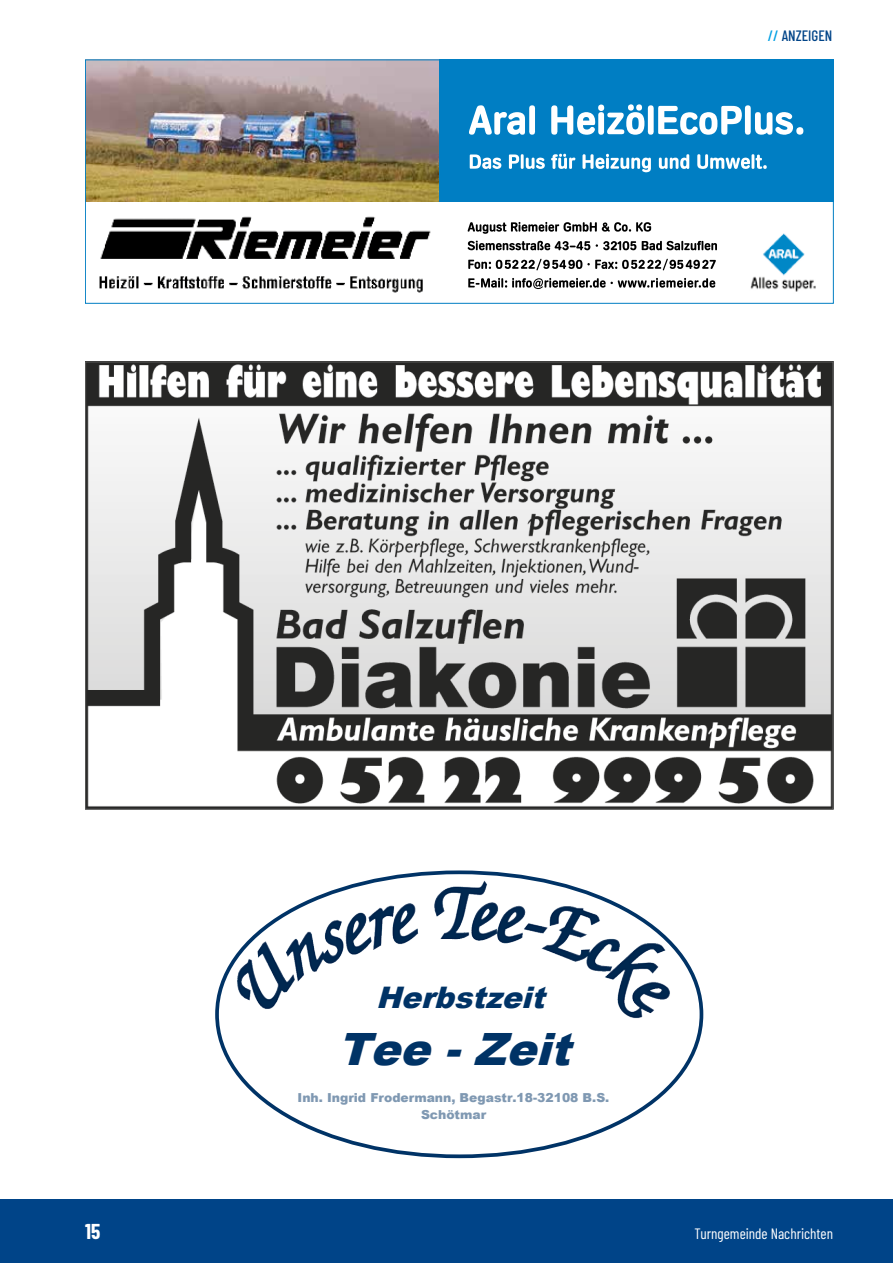
<style>
.page{position:relative;width:893px;height:1263px;background:#fff}
.page>*{position:absolute;margin:0;border:0;box-sizing:border-box;transform-origin:0 0}
.t1{font:italic 900 44.55px "Arial";color:#036}
.t2{font:italic 900 29.7px "Arial";color:#036}
.t3{font:700 21px "Barlow Condensed";color:#fff}
.t4{font:15px "Barlow Condensed";color:#fff}
.t5{font:500 15px "Barlow Condensed";color:#048}
.t6{font:900 12.3px/17.4px "Arial";color:#036;text-align:center}
.s1{color:#009fe3}
</style>
<div class="page">
<div style="left:0;top:1199px;width:893px;height:64px;background:#048"></div>
<img style="left:87px;top:363px;width:744px;height:445px">
<img style="left:87px;top:62px;width:352px;height:140px">
<div style="left:439px;top:60px;width:395px;height:142px;background:#007ec3"></div>
<div style="left:85px;top:60px;width:749px;height:244px;border:1px solid #007ec3"></div>
<img style="left:99px;top:216px;width:332px;height:77px">
<img style="left:750px;top:233px;width:66px;height:59px">
<svg style="left:468px;top:278px;width:247px;height:11px"></svg>
<svg style="left:468px;top:259px;width:248px;height:11px"></svg>
<svg style="left:468px;top:241px;width:249px;height:9px"></svg>
<svg style="left:468px;top:222px;width:183px;height:12px"></svg>
<svg style="left:470px;top:154px;width:297px;height:18px"></svg>
<svg style="left:469px;top:104px;width:334px;height:31px"></svg>
<svg style="left:287px;top:1114px;width:4px;height:6px"></svg>
<div style="left:217px;top:872px;width:484px;height:284px;background:#fff;border-radius:50%"></div>
<img style="left:234px;top:878px;width:440px;height:141px">
<div style="left:356px;top:972px;width:212px;height:43px;background:#fff"></div>
<hr style="left:568px;top:972px;width:1px;height:43px;background:#fff">
<div style="left:315px;top:1010px;width:282px;height:65px;background:#fff"></div>
<p class="t5" style="left:768px;top:24px;width:66px"><span class="s1">//</span> ANZEIGEN</p>
<h2 class="t2" style="left:376px;top:986px;width:177px">Herbstzeit</h2>
<h1 class="t1" style="left:338px;top:1032px;width:245px">Tee - Zeit</h1>
<p class="t6" style="left:298px;top:1090px;width:313px">Inh. Ingrid Frodermann, Begastr.18-32108 B.S.<br>Schötmar</p>
<h3 class="t3" style="left:85px;top:1216px;width:17px">15</h3>
<p class="t4" style="left:694px;top:1222px;width:140px">Turngemeinde Nachrichten</p>
</div>
